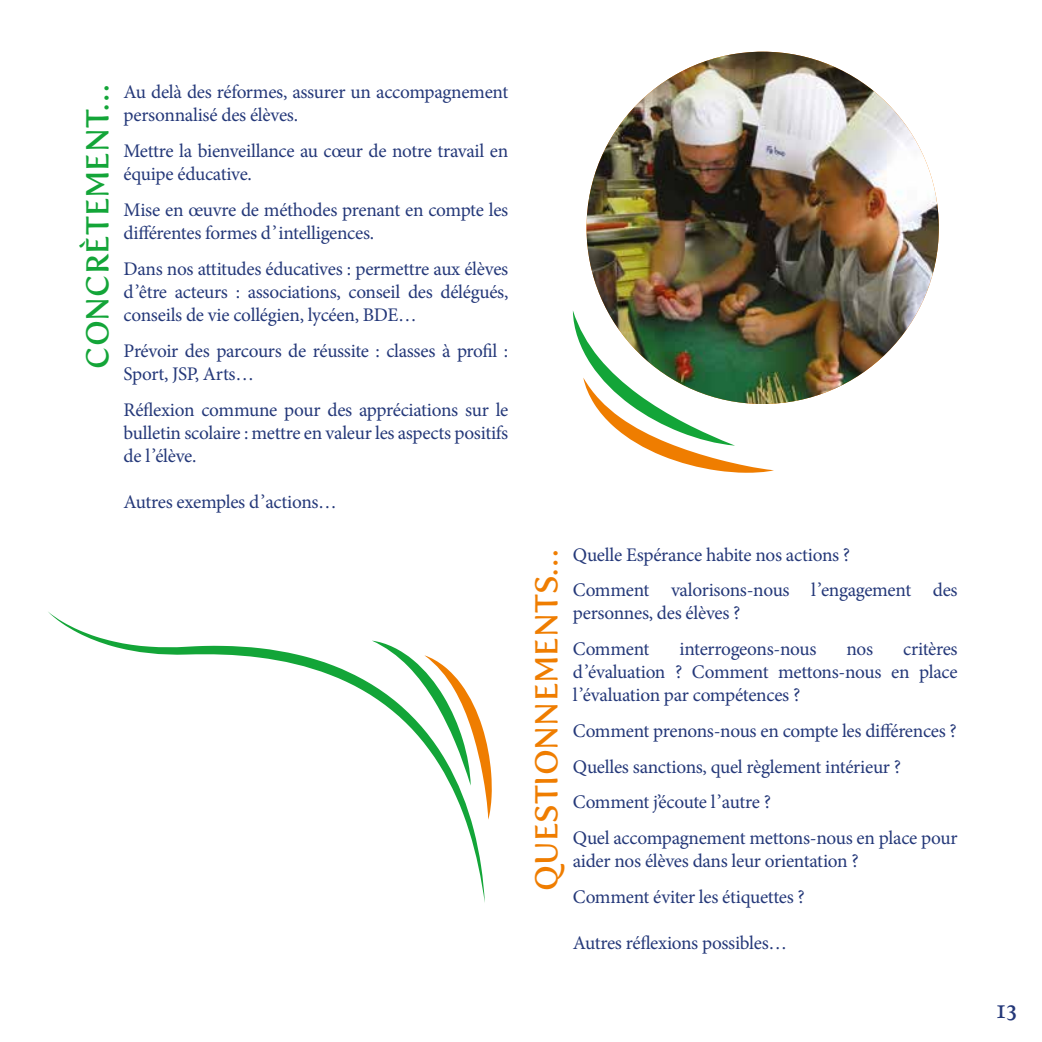
<style>
.page{position:relative;width:1042px;height:1042px;background:#fff}
.page>*{position:absolute;margin:0;border:0;box-sizing:border-box;transform-origin:0 0}
.t1{font:31.5px "Fertigo Pro";color:#ef7d00}
.t2{font:31.5px "Fertigo Pro";color:#13a538}
.t3{font:21px "Fertigo Pro";color:#243879}
.t4{font:19.25px/23.1px "Minion Pro";letter-spacing:-.015em;color:#243879}
</style>
<div class="page">
<svg style="left:485px;top:737px;width:7px;height:82px"></svg>
<svg style="left:48px;top:611px;width:437px;height:292px"></svg>
<svg style="left:573px;top:311px;width:201px;height:162px"></svg>
<img style="left:586px;top:52px;width:353px;height:352px;border-radius:176px">
<h1 class="t2" style="left:79px;top:368px;width:286px;rotate:-90deg">CONCRÈTEMENT…</h1>
<p class="t4" style="left:124px;top:81px;width:386px">Au delà des réformes, assurer un accompagnement personnalisé des élèves.</p>
<p class="t4" style="left:124px;top:140px;width:386px">Mettre la bienveillance au cœur de notre travail en équipe éducative.</p>
<p class="t4" style="left:124px;top:198px;width:386px">Mise en œuvre de méthodes prenant en compte les différentes formes d’intelligences.</p>
<p class="t4" style="left:124px;top:257px;width:386px;text-align:justify">Dans nos attitudes éducatives : permettre aux élèves d’être acteurs : associations, conseil des délégués, conseils de vie collégien, lycéen, BDE…</p>
<p class="t4" style="left:124px;top:339px;width:386px">Prévoir des parcours de réussite : classes à profil :<br>Sport, JSP, Arts…</p>
<p class="t4" style="left:124px;top:398px;width:386px;text-align:justify">Réflexion commune pour des appréciations sur le bulletin scolaire : mettre en valeur les aspects positifs de l’élève.</p>
<p class="t4" style="left:124px;top:490px;width:215px">Autres exemples d’actions…</p>
<h1 class="t1" style="left:528px;top:891px;width:343px;rotate:-90deg">QUESTIONNEMENTS…</h1>
<p class="t4" style="left:573px;top:536px;width:386px;line-height:35.7px">Quelle Espérance habite nos actions ?<br>Comment valorisons-nous l’engagement des</p>
<p class="t4" style="left:573px;top:595px;width:169px;line-height:35.7px">personnes, des élèves ?<br>Comment</p>
<p class="t4" style="left:573px;top:637px;width:386px;text-align:justify;text-indent:330px">critères d’évaluation ? Comment mettons-nous en place l’évaluation par compétences ?</p>
<p class="t4" style="left:573px;top:713px;width:386px;line-height:35.7px">Comment prenons-nous en compte les différences ?<br>Quelles sanctions, quel règlement intérieur ?<br>Comment j’écoute l’autre ?<br>Quel accompagnement mettons-nous en place pour</p>
<p class="t4" style="left:573px;top:843px;width:287px;line-height:35.7px">aider nos élèves dans leur orientation ?<br>Comment éviter les étiquettes ?</p>
<p class="t4" style="left:573px;top:931px;width:216px">Autres réflexions possibles…</p>
<p class="t4" style="left:679px;top:637px;width:138px">interrogeons-nous</p>
<p class="t4" style="left:846px;top:637px;width:28px">nos</p>
<p class="t3" style="left:996px;top:999px;width:22px">13</p>
</div>
